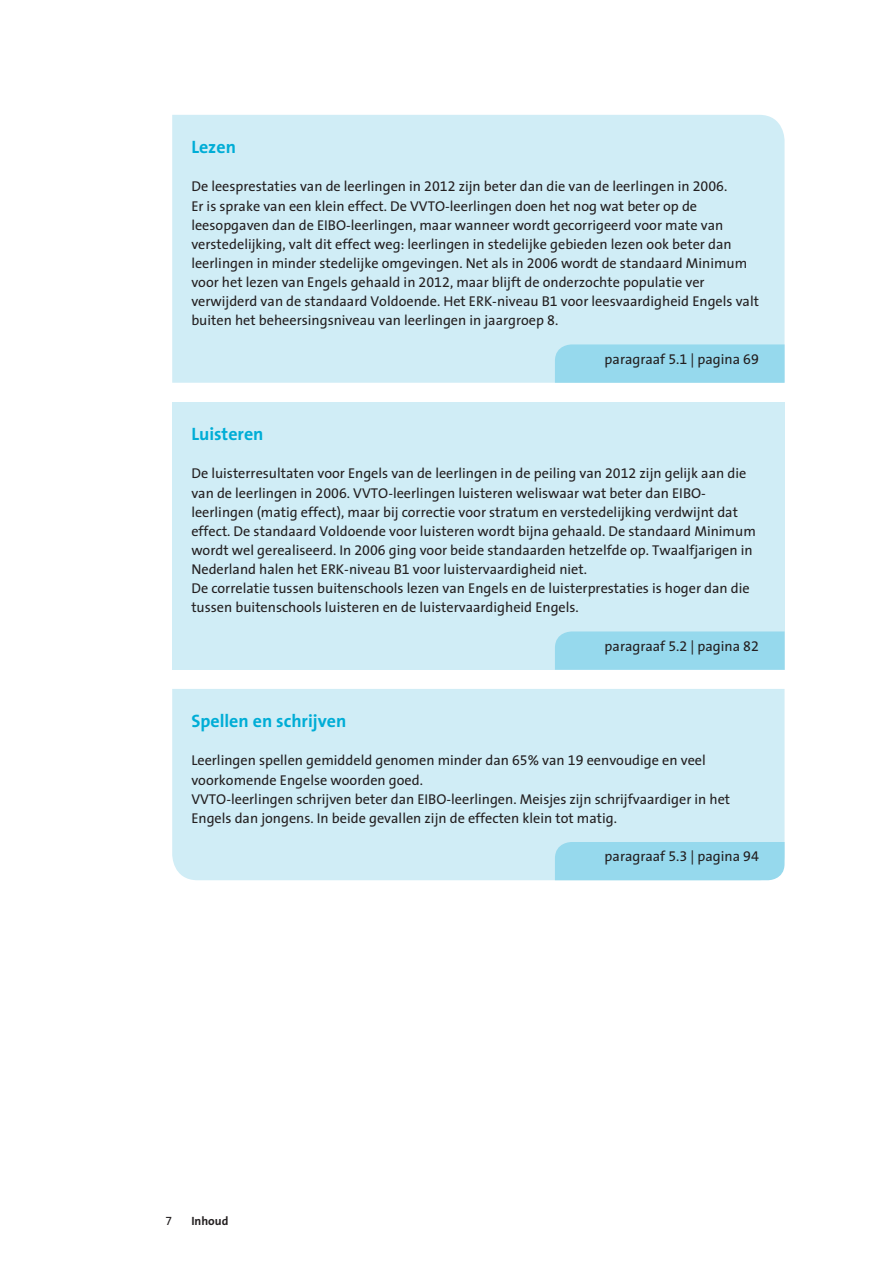
<style>
.page{position:relative;width:893px;height:1263px;background:#fff}
.page>*{position:absolute;margin:0;border:0;box-sizing:border-box;transform-origin:0 0}
.t1{font:700 18px "Cito The Sans";color:#00add6}
.t2{font:14.25px/19.2px "Cito The Sans";color:#231f20}
.t3{font:700 12px "Cito The Sans";color:#231f20}
.t4{font:12px "Cito The Sans";color:#231f20}
</style>
<div class="page">
<div style="left:172px;top:402px;width:612px;height:268px;background:#d0edf6"></div>
<div style="left:172px;top:115px;width:612px;height:268px;background:#d0edf6"></div>
<div style="left:172px;top:689px;width:612px;height:191px;background:#d0edf6"></div>
<div style="left:555px;top:842px;width:229px;height:38px;background:#96d9ed"></div>
<div style="left:555px;top:344px;width:229px;height:39px;background:#96d9ed"></div>
<div style="left:555px;top:631px;width:229px;height:39px;background:#96d9ed"></div>
<p class="t1" style="left:191px;top:132px;width:46px">Lezen</p>
<p class="t2" style="left:191px;top:176px;width:569px">De leesprestaties van de leerlingen in 2012 zijn beter dan die van de leerlingen in 2006.<br>Er is sprake van een klein effect. De VVTO-leerlingen doen het nog wat beter op de leesopgaven dan de EIBO-leerlingen, maar wanneer wordt gecorrigeerd voor mate van verstedelijking, valt dit effect weg: leerlingen in stedelijke gebieden lezen ook beter dan leerlingen in minder stedelijke omgevingen. Net als in 2006 wordt de standaard Minimum voor het lezen van Engels gehaald in 2012, maar blijft de onderzochte populatie ver verwijderd van de standaard Voldoende. Het ERK-niveau B1 voor leesvaardigheid Engels valt buiten het beheersingsniveau van leerlingen in jaargroep 8.</p>
<p class="t2" style="left:605px;top:349px;width:156px">paragraaf 5.1 | pagina 69</p>
<p class="t1" style="left:191px;top:419px;width:74px">Luisteren</p>
<p class="t2" style="left:191px;top:464px;width:566px">De luisterresultaten voor Engels van de leerlingen in de peiling van 2012 zijn gelijk aan die van de leerlingen in 2006. VVTO-leerlingen luisteren weliswaar wat beter dan EIBO&shy;leerlingen (matig effect), maar bij correctie voor stratum en verstedelijking verdwijnt dat effect. De standaard Voldoende voor luisteren wordt bijna gehaald. De standaard Minimum wordt wel gerealiseerd. In 2006 ging voor beide standaarden hetzelfde op. Twaalfjarigen in Nederland halen het ERK-niveau B1 voor luistervaardigheid niet.<br>De correlatie tussen buitenschools lezen van Engels en de luisterprestaties is hoger dan die tussen buitenschools luisteren en de luistervaardigheid Engels.</p>
<p class="t2" style="left:605px;top:636px;width:156px">paragraaf 5.2 | pagina 82</p>
<p class="t1" style="left:191px;top:706px;width:156px">Spellen en schrijven</p>
<p class="t2" style="left:191px;top:751px;width:540px">Leerlingen spellen gemiddeld genomen minder dan 65% van 19 eenvoudige en veel voorkomende Engelse woorden goed.<br>VVTO-leerlingen schrijven beter dan EIBO-leerlingen. Meisjes zijn schrijfvaardiger in het Engels dan jongens. In beide gevallen zijn de effecten klein tot matig.</p>
<p class="t2" style="left:605px;top:846px;width:156px">paragraaf 5.3 | pagina 94</p>
<p class="t4" style="left:166px;top:1211px;width:8px">7</p>
<p class="t3" style="left:191px;top:1211px;width:39px">Inhoud</p>
</div>
